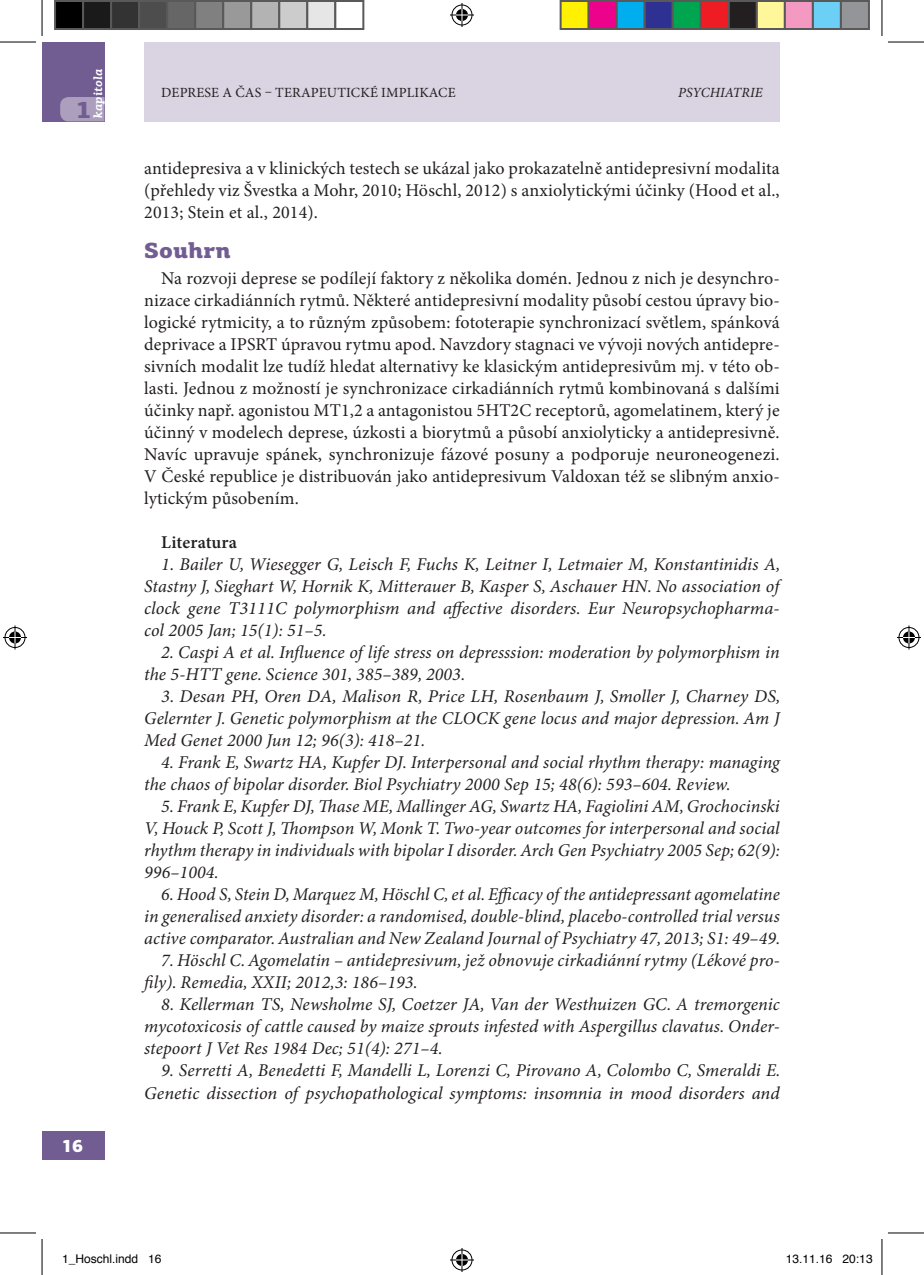
<style>
.page{position:relative;width:924px;height:1275px;background:#fff}
.page>*{position:absolute;margin:0;border:0;box-sizing:border-box;transform-origin:0 0}
.t1{font:900 24px "PF Agora Slab Pro";color:#725d92}
._1_1mezitit{font:900 22px "PF Agora Slab Pro";letter-spacing:.01em;color:#725d92}
.Literatura_kurs{font:italic 18px/22px "Minion Pro";letter-spacing:.005em;color:#231f20;text-align:justify}
.Minion_9_11{font:18px/22px "Minion Pro";letter-spacing:.01em;color:#231f20;text-align:justify}
.Literatura_tit{font:600 18px "Minion Pro";letter-spacing:.005em;color:#231f20}
.t2{font:900 18px "PF Agora Sans Pro";color:#fff}
.t3{font:14px "Minion Pro";letter-spacing:.01em;color:#231f20}
.t4{font:italic 14px "Minion Pro";letter-spacing:.01em;color:#231f20}
.t5{font:12px "Helvetica";color:#000}
.t6{font:italic 700 12px "PF Agora Slab Pro";letter-spacing:.015em;color:#fff}
</style>
<div class="page">
<div style="left:42px;top:42px;width:62px;height:79px;background:#725d92"></div>
<div style="left:144px;top:42px;width:635px;height:79px;background:#d9d3e2"></div>
<svg style="left:60px;top:97px;width:44px;height:24px"></svg>
<div style="left:42px;top:1131px;width:62px;height:28px;background:#725d92"></div>
<hr style="left:0;top:42px;width:36px;height:1px;background:#000">
<hr style="left:887px;top:42px;width:36px;height:1px;background:#000">
<hr style="left:0;top:1232px;width:36px;height:1px;background:#000">
<hr style="left:887px;top:1232px;width:36px;height:1px;background:#000">
<hr style="left:42px;top:0;width:1px;height:36px;background:#000">
<hr style="left:42px;top:1239px;width:1px;height:36px;background:#000">
<hr style="left:881px;top:0;width:1px;height:36px;background:#000">
<hr style="left:881px;top:1239px;width:1px;height:36px;background:#000">
<svg style="left:450px;top:3px;width:24px;height:24px"></svg>
<svg style="left:450px;top:1248px;width:24px;height:24px"></svg>
<svg style="left:3px;top:625px;width:24px;height:24px"></svg>
<svg style="left:897px;top:625px;width:23px;height:24px"></svg>
<div style="left:55px;top:1px;width:28px;height:28px;background:#000"></div>
<div style="left:54px;top:0;width:30px;height:30px;border:2px solid #595959"></div>
<div style="left:83px;top:1px;width:28px;height:28px;background:#1a1a1a"></div>
<div style="left:82px;top:0;width:30px;height:30px;border:2px solid #595959"></div>
<div style="left:111px;top:1px;width:28px;height:28px;background:#333"></div>
<div style="left:110px;top:0;width:30px;height:30px;border:2px solid #595959"></div>
<div style="left:139px;top:1px;width:28px;height:28px;background:#4d4d4d"></div>
<div style="left:138px;top:0;width:30px;height:30px;border:2px solid #595959"></div>
<div style="left:167px;top:1px;width:28px;height:28px;background:#666"></div>
<div style="left:166px;top:0;width:30px;height:30px;border:2px solid #595959"></div>
<div style="left:195px;top:1px;width:28px;height:28px;background:#808080"></div>
<div style="left:194px;top:0;width:30px;height:30px;border:2px solid #595959"></div>
<div style="left:223px;top:1px;width:28px;height:28px;background:#999"></div>
<div style="left:222px;top:0;width:30px;height:30px;border:2px solid #595959"></div>
<div style="left:251px;top:1px;width:28px;height:28px;background:#b3b3b3"></div>
<div style="left:250px;top:0;width:30px;height:30px;border:2px solid #595959"></div>
<div style="left:279px;top:1px;width:28px;height:28px;background:#ccc"></div>
<div style="left:278px;top:0;width:30px;height:30px;border:2px solid #595959"></div>
<div style="left:307px;top:1px;width:28px;height:28px;background:#e6e6e6"></div>
<div style="left:306px;top:0;width:30px;height:30px;border:2px solid #595959"></div>
<div style="left:334px;top:0;width:30px;height:30px;border:2px solid #595959"></div>
<div style="left:560px;top:1px;width:28px;height:28px;background:#fff101"></div>
<div style="left:559px;top:0;width:30px;height:30px;border:2px solid #595959"></div>
<div style="left:588px;top:1px;width:28px;height:28px;background:#ed028c"></div>
<div style="left:587px;top:0;width:30px;height:30px;border:2px solid #595959"></div>
<div style="left:616px;top:1px;width:28px;height:28px;background:#00aeef"></div>
<div style="left:615px;top:0;width:30px;height:30px;border:2px solid #595959"></div>
<div style="left:644px;top:1px;width:28px;height:28px;background:#2e3092"></div>
<div style="left:643px;top:0;width:30px;height:30px;border:2px solid #595959"></div>
<div style="left:672px;top:1px;width:28px;height:28px;background:#00a54f"></div>
<div style="left:671px;top:0;width:30px;height:30px;border:2px solid #595959"></div>
<div style="left:700px;top:1px;width:28px;height:28px;background:#ee1d23"></div>
<div style="left:699px;top:0;width:30px;height:30px;border:2px solid #595959"></div>
<div style="left:728px;top:1px;width:28px;height:28px;background:#231f20"></div>
<div style="left:727px;top:0;width:30px;height:30px;border:2px solid #595959"></div>
<div style="left:756px;top:1px;width:28px;height:28px;background:#fff79a"></div>
<div style="left:755px;top:0;width:30px;height:30px;border:2px solid #595959"></div>
<div style="left:784px;top:1px;width:28px;height:28px;background:#f499c2"></div>
<div style="left:783px;top:0;width:30px;height:30px;border:2px solid #595959"></div>
<div style="left:812px;top:1px;width:28px;height:28px;background:#6bcff6"></div>
<div style="left:811px;top:0;width:30px;height:30px;border:2px solid #595959"></div>
<div style="left:840px;top:1px;width:28px;height:28px;background:#939598"></div>
<div style="left:839px;top:0;width:30px;height:30px;border:2px solid #595959"></div>
<p class="t6" style="left:90px;top:118px;width:51px;rotate:-90deg">kapitola</p>
<h1 class="t1" style="left:76px;top:94px;width:17px">1</h1>
<p class="t2" style="left:62px;top:1133px;width:23px">16</p>
<p class="t3" style="left:161px;top:83px;width:296px">DEPRESE A ČAS – TERAPEUTICKÉ IMPLIKACE</p>
<p class="t4" style="left:678px;top:84px;width:86px">PSYCHIATRIE</p>
<p class="Minion_9_11" style="left:144px;top:157px;width:636px">antidepresiva a v klinických testech se ukázal jako prokazatelně antidepresivní modalita (přehledy viz Švestka a Mohr, 2010; Höschl, 2012) s anxiolytickými účinky (Hood et al., 2013; Stein et al., 2014).</p>
<p class="_1_1mezitit" style="left:144px;top:236px;width:88px">Souhrn</p>
<p class="Minion_9_11" style="left:144px;top:267px;width:636px;text-indent:17px">Na rozvoji deprese se podílejí faktory z několika domén. Jednou z nich je desynchro&shy;nizace cirkadiánních rytmů. Některé antidepresivní modality působí cestou úpravy bio&shy;logické rytmicity, a to různým způsobem: fototerapie synchronizací světlem, spánková deprivace a IPSRT úpravou rytmu apod. Navzdory stagnaci ve vývoji nových antidepre&shy;sivních modalit lze tudíž hledat alternativy ke klasickým antidepresivům mj. v této ob&shy;lasti. Jednou z možností je synchronizace cirkadiánních rytmů kombinovaná s dalšími účinky např. agonistou MT1,2 a antagonistou 5HT2C receptorů, agomelatinem, který je účinný v modelech deprese, úzkosti a biorytmů a působí anxiolyticky a antidepresivně.<br>Navíc upravuje spánek, synchronizuje fázové posuny a podporuje neuroneogenezi.<br>V České republice je distribuován jako antidepresivum Valdoxan též se slibným anxio&shy;lytickým působením.</p>
<p class="Literatura_tit" style="left:161px;top:530px;width:77px">Literatura</p>
<p class="Literatura_kurs" style="left:144px;top:554px;width:637px;text-indent:17px">1. Bailer U, Wiesegger G, Leisch F, Fuchs K, Leitner I, Letmaier M, Konstantinidis A, Stastny J, Sieghart W, Hornik K, Mitterauer B, Kasper S, Aschauer HN. No association of clock gene T3111C polymorphism and affective disorders. Eur Neuropsychopharma&shy;col 2005 Jan; 15(1): 51–5.</p>
<p class="Literatura_kurs" style="left:144px;top:642px;width:636px;text-indent:17px">2. Caspi A et al. Influence of life stress on depresssion: moderation by polymorphism in the 5-HTT gene. Science 301, 385–389, 2003.</p>
<p class="Literatura_kurs" style="left:144px;top:686px;width:637px;text-indent:17px">3. Desan PH, Oren DA, Malison R, Price LH, Rosenbaum J, Smoller J, Charney DS, Gelernter J. Genetic polymorphism at the CLOCK gene locus and major depression. Am J Med Genet 2000 Jun 12; 96(3): 418–21.</p>
<p class="Literatura_kurs" style="left:144px;top:752px;width:636px;text-indent:17px">4. Frank E, Swartz HA, Kupfer DJ. Interpersonal and social rhythm therapy: managing the chaos of bipolar disorder. Biol Psychiatry 2000 Sep 15; 48(6): 593–604. Review.</p>
<p class="Literatura_kurs" style="left:144px;top:796px;width:637px;text-indent:17px">5. Frank E, Kupfer DJ, Thase ME, Mallinger AG, Swartz HA, Fagiolini AM, Grochocinski V, Houck P, Scott J, Thompson W, Monk T. Two-year outcomes for interpersonal and social rhythm therapy in individuals with bipolar I disorder. Arch Gen Psychiatry 2005 Sep; 62(9):<br>996–1004.</p>
<p class="Literatura_kurs" style="left:144px;top:884px;width:637px;text-indent:17px">6. Hood S, Stein D, Marquez M, Höschl C, et al. Efficacy of the antidepressant agomelatine in generalised anxiety disorder: a randomised, double-blind, placebo-controlled trial versus active comparator. Australian and New Zealand Journal of Psychiatry 47, 2013; S1: 49–49.</p>
<p class="Literatura_kurs" style="left:144px;top:950px;width:636px;text-indent:17px">7. Höschl C. Agomelatin – antidepresivum, jež obnovuje cirkadiánní rytmy (Lékové pro&shy;fily). Remedia, XXII; 2012,3: 186–193.</p>
<p class="Literatura_kurs" style="left:144px;top:994px;width:636px;text-indent:17px">8. Kellerman TS, Newsholme SJ, Coetzer JA, Van der Westhuizen GC. A tremorgenic mycotoxicosis of cattle caused by maize sprouts infested with Aspergillus clavatus. Onder&shy;stepoort J Vet Res 1984 Dec; 51(4): 271–4.</p>
<p class="Literatura_kurs" style="left:144px;top:1060px;width:637px;text-align:right">9. Serretti A, Benedetti F, Mandelli L, Lorenzi C, Pirovano A, Colombo C, Smeraldi E.<br>Genetic dissection of psychopathological symptoms: insomnia in mood disorders and</p>
<p class="t5" style="left:62px;top:1249px;width:101px">1_Hoschl.indd 16</p>
<p class="t5" style="left:785px;top:1249px;width:88px">13.11.16 20:13</p>
</div>
